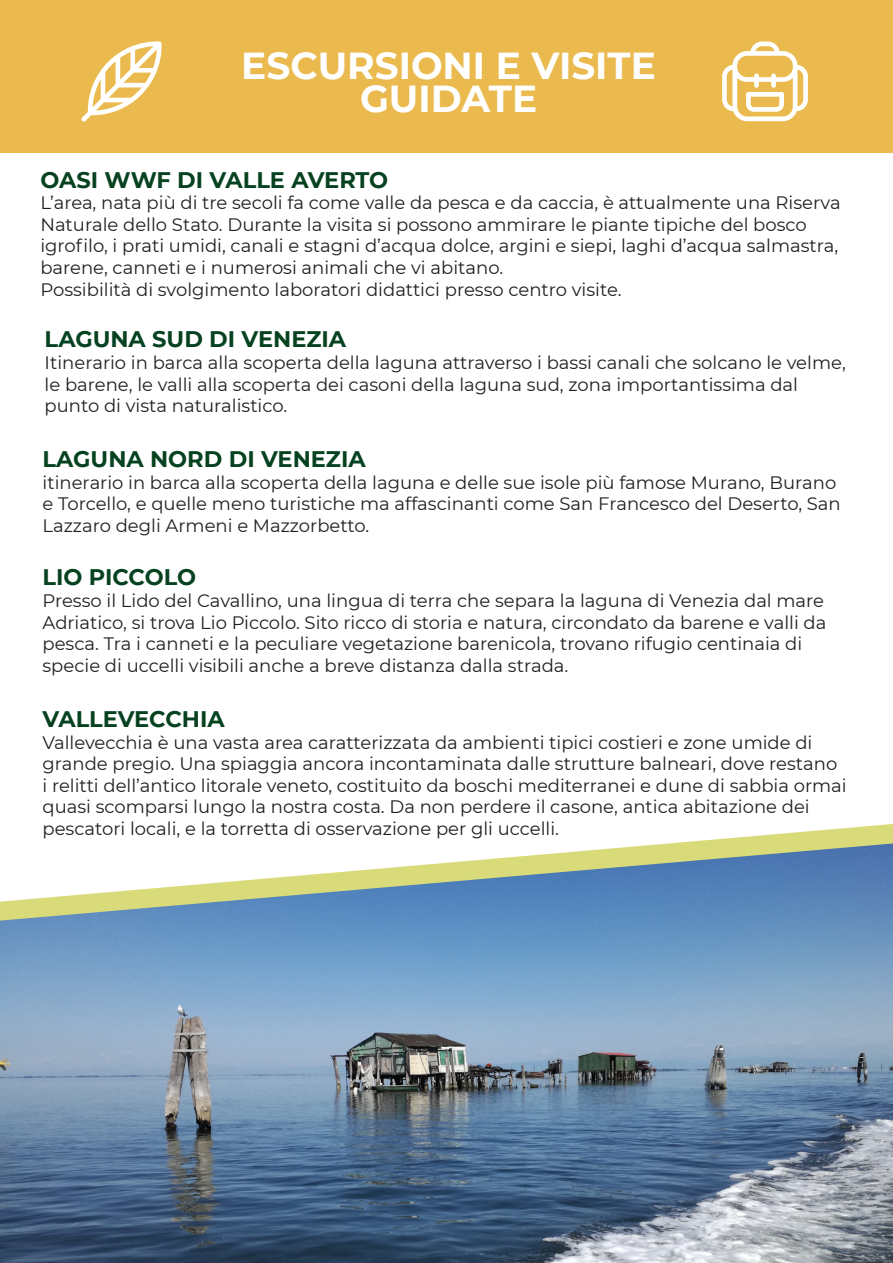
<style>
.page{position:relative;width:893px;height:1263px;background:#fff}
.page>*{position:absolute;margin:0;border:0;box-sizing:border-box;transform-origin:0 0}
.t1{font:700 37.5px "Montserrat";color:#fff}
.t2{font:700 22.5px "Montserrat";color:#064220}
.t3{font:18px/21.6px "Montserrat";color:#231f20}
</style>
<div class="page">
<svg style="left:675px;top:824px;width:218px;height:19px"></svg>
<img style="left:0;top:843px;width:893px;height:420px">
<div style="left:0;top:0;width:893px;height:153px;background:#ebba4f"></div>
<svg style="left:81px;top:41px;width:81px;height:81px"></svg>
<svg style="left:722px;top:41px;width:86px;height:80px"></svg>
<p class="t1" style="left:241px;top:39px;width:416px">ESCURSIONI E VISITE</p>
<p class="t1" style="left:360px;top:72px;width:179px">GUIDATE</p>
<p class="t2" style="left:40px;top:163px;width:349px">OASI WWF DI VALLE AVERTO</p>
<p class="t3" style="left:40px;top:191px;width:802px">L’area, nata più di tre secoli fa come valle da pesca e da caccia, è attualmente una Riserva Naturale dello Stato. Durante la visita si possono ammirare le piante tipiche del bosco igrofilo, i prati umidi, canali e stagni d’acqua dolce, argini e siepi, laghi d’acqua salmastra, barene, canneti e i numerosi animali che vi abitano.<br>Possibilità di svolgimento laboratori didattici presso centro visite.</p>
<p class="t2" style="left:45px;top:323px;width:303px">LAGUNA SUD DI VENEZIA</p>
<p class="t3" style="left:45px;top:351px;width:803px">Itinerario in barca alla scoperta della laguna attraverso i bassi canali che solcano le velme, le barene, le valli alla scoperta dei casoni della laguna sud, zona importantissima dal punto di vista naturalistico.</p>
<p class="t2" style="left:43px;top:443px;width:325px">LAGUNA NORD DI VENEZIA</p>
<p class="t3" style="left:43px;top:471px;width:800px">itinerario in barca alla scoperta della laguna e delle sue isole più famose Murano, Burano e Torcello, e quelle meno turistiche ma affascinanti come San Francesco del Deserto, San<br>Lazzaro degli Armeni e Mazzorbetto.</p>
<p class="t2" style="left:43px;top:561px;width:155px">LIO PICCOLO</p>
<p class="t3" style="left:43px;top:589px;width:785px">Presso il Lido del Cavallino, una lingua di terra che separa la laguna di Venezia dal mare Adriatico, si trova Lio Piccolo. Sito ricco di storia e natura, circondato da barene e valli da pesca. Tra i canneti e la peculiare vegetazione barenicola, trovano rifugio centinaia di specie di uccelli visibili anche a breve distanza dalla strada.</p>
<p class="t2" style="left:43px;top:703px;width:184px">VALLEVECCHIA</p>
<p class="t3" style="left:43px;top:731px;width:806px">Vallevecchia è una vasta area caratterizzata da ambienti tipici costieri e zone umide di grande pregio. Una spiaggia ancora incontaminata dalle strutture balneari, dove restano i relitti dell’antico litorale veneto, costituito da boschi mediterranei e dune di sabbia ormai quasi scomparsi lungo la nostra costa. Da non perdere il casone, antica abitazione dei pescatori locali, e la torretta di osservazione per gli uccelli.</p>
</div>
